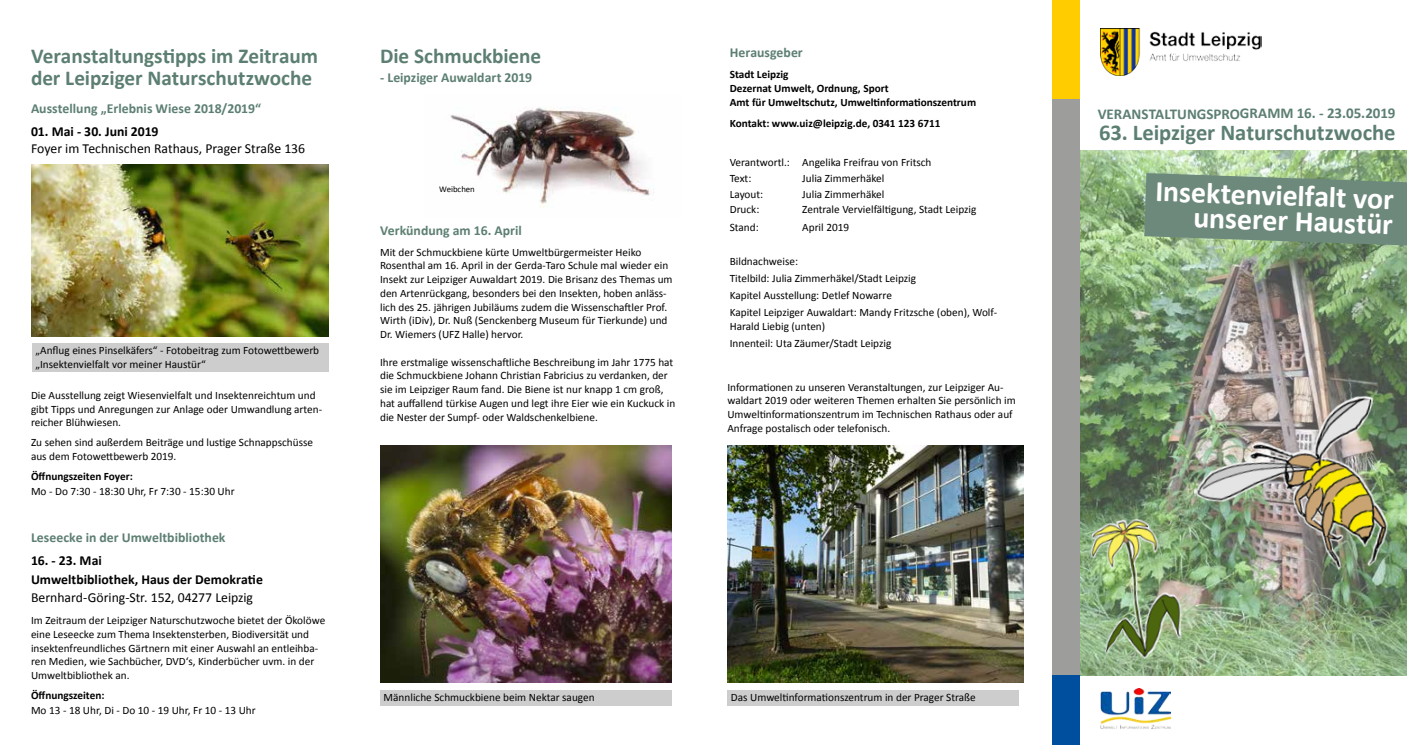
<style>
.page{position:relative;width:1407px;height:745px;background:#fff}
.page>*{position:absolute;margin:0;border:0;box-sizing:border-box;transform-origin:0 0}
.t1{font:700 30px/25px "Calibri";color:#fff;text-align:right}
.t2{font:700 22.62px "Calibri";letter-spacing:-.005em;color:#5c7f71}
.t3{font:700 21.25px/22.5px "Calibri";letter-spacing:-.005em;color:#5c7f71}
.t4{font:700 15px "Calibri";color:#5c7f71}
.t5{font:700 13.75px "Calibri";color:#5c7f71}
.t6{font:13.75px "Calibri";letter-spacing:-.005em;color:#000}
.t7{font:700 13.75px/19.6px "Calibri";color:#000}
.t8{font:11.25px/13.8px "Calibri";color:#000}
.t9{font:700 11.25px/13.8px "Calibri";color:#000}
.t10{font:8.75px "Calibri";color:#000}
</style>
<div class="page">
<img style="left:1080px;top:150px;width:327px;height:525px">
<img style="left:1082px;top:505px;width:108px;height:164px">
<img style="left:380px;top:445px;width:291px;height:237px">
<img style="left:450px;top:107px;width:204px;height:101px">
<img style="left:1100px;top:28px;width:161px;height:47px">
<img style="left:1100px;top:688px;width:70px;height:41px">
<div style="left:1052px;top:0;width:28px;height:99px;background:#fc0"></div>
<div style="left:1052px;top:99px;width:28px;height:576px;background:#9d9d9c"></div>
<div style="left:1052px;top:675px;width:28px;height:69px;background:#004f9f"></div>
<svg style="left:1144px;top:173px;width:263px;height:72px;background:#728f7d"></svg>
<div style="left:380px;top:689px;width:291px;height:16px;background:#cdcdcd"></div>
<svg style="left:1097px;top:150px;width:301px;height:9px;background:#b2d0a4"></svg>
<img style="left:31px;top:164px;width:298px;height:172px">
<div style="left:32px;top:343px;width:297px;height:28px;background:#cdcdcd"></div>
<img style="left:1184px;top:362px;width:223px;height:227px">
<img style="left:727px;top:445px;width:296px;height:237px">
<div style="left:727px;top:689px;width:292px;height:16px;background:#cdcdcd"></div>
<h3 class="t3" style="left:31px;top:45px;width:288px">Veranstaltungstipps im Zeitraum der Leipziger Naturschutzwoche</h3>
<p class="t5" style="left:31px;top:99px;width:232px">Ausstellung „Erlebnis Wiese 2018/2019“</p>
<p class="t7" style="left:31px;top:122px;width:129px">01. Mai - 30. Juni 2019</p>
<p class="t6" style="left:31px;top:139px;width:276px">Foyer im Technischen Rathaus, Prager Straße 136</p>
<p class="t8" style="left:35px;top:343px;width:285px">„Anflug eines Pinselkäfers“ - Fotobeitrag zum Fotowettbewerb „Insektenvielfalt vor meiner Haustür“</p>
<p class="t8" style="left:31px;top:388px;width:293px">Die Ausstellung zeigt Wiesenvielfalt und Insektenreichtum und gibt Tipps und Anregungen zur Anlage oder Umwandlung arten&shy;reicher Blühwiesen.</p>
<p class="t8" style="left:31px;top:435px;width:284px">Zu sehen sind außerdem Beiträge und lustige Schnappschüsse aus dem Fotowettbewerb 2019.</p>
<p class="t9" style="left:31px;top:469px;width:103px">Öffnungszeiten Foyer:</p>
<p class="t8" style="left:31px;top:484px;width:205px">Mo - Do 7:30 - 18:30 Uhr, Fr 7:30 - 15:30 Uhr</p>
<p class="t5" style="left:31px;top:528px;width:196px">Leseecke in der Umweltbibliothek</p>
<p class="t7" style="left:31px;top:550px;width:233px">16. - 23. Mai<br>Umweltbibliothek, Haus der Demokratie</p>
<p class="t6" style="left:31px;top:588px;width:224px">Bernhard-Göring-Str. 152, 04277 Leipzig</p>
<p class="t8" style="left:31px;top:613px;width:296px">Im Zeitraum der Leipziger Naturschutzwoche bietet der Ökolöwe eine Leseecke zum Thema Insektensterben, Biodiversität und insektenfreundliches Gärtnern mit einer Auswahl an entleihba&shy;ren Medien, wie Sachbücher, DVD‘s, Kinderbücher uvm. in der Umweltbibliothek an.</p>
<p class="t9" style="left:31px;top:688px;width:75px">Öffnungszeiten:</p>
<p class="t8" style="left:31px;top:703px;width:226px">Mo 13 - 18 Uhr, Di - Do 10 - 19 Uhr, Fr 10 - 13 Uhr</p>
<h3 class="t3" style="left:380px;top:45px;width:163px">Die Schmuckbiene</h3>
<p class="t5" style="left:380px;top:68px;width:154px">- Leipziger Auwaldart 2019</p>
<p class="t10" style="left:439px;top:183px;width:37px">Weibchen</p>
<p class="t5" style="left:380px;top:221px;width:143px">Verkündung am 16. April</p>
<p class="t8" style="left:380px;top:245px;width:294px">Mit der Schmuckbiene kürte Umweltbürgermeister Heiko Rosenthal am 16. April in der Gerda-Taro Schule mal wieder ein Insekt zur Leipziger Auwaldart 2019. Die Brisanz des Themas um den Artenrückgang, besonders bei den Insekten, hoben anläss&shy;lich des 25. jährigen Jubiläums zudem die Wissenschaftler Prof.<br>Wirth (iDiv), Dr. Nuß (Senckenberg Museum für Tierkunde) und Dr. Wiemers (UFZ Halle) hervor.</p>
<p class="t8" style="left:380px;top:355px;width:297px">Ihre erstmalige wissenschaftliche Beschreibung im Jahr 1775 hat die Schmuckbiene Johann Christian Fabricius zu verdanken, der sie im Leipziger Raum fand. Die Biene ist nur knapp 1 cm groß, hat auffallend türkise Augen und legt ihre Eier wie ein Kuckuck in die Nester der Sumpf- oder Waldschenkelbiene.</p>
<p class="t5" style="left:730px;top:44px;width:75px">Herausgeber</p>
<p class="t9" style="left:730px;top:68px;width:248px">Stadt Leipzig<br>Dezernat Umwelt, Ordnung, Sport<br>Amt für Umweltschutz, Umweltinformationszentrum</p>
<p class="t9" style="left:730px;top:116px;width:212px">Kontakt: www.uiz@leipzig.de, 0341 123 6711</p>
<p class="t8" style="left:730px;top:154px;width:203px;line-height:15.9px">Verantwortl.: Angelika Freifrau von Fritsch<br>Text:</p>
<p class="t8" style="left:802px;top:171px;width:84px">Julia Zimmerhäkel</p>
<p class="t8" style="left:730px;top:187px;width:35px">Layout:</p>
<p class="t8" style="left:802px;top:187px;width:84px">Julia Zimmerhäkel</p>
<p class="t8" style="left:730px;top:203px;width:31px">Druck:</p>
<p class="t8" style="left:802px;top:203px;width:176px">Zentrale Vervielfältigung, Stadt Leipzig</p>
<p class="t8" style="left:730px;top:220px;width:31px">Stand:</p>
<p class="t8" style="left:802px;top:220px;width:48px">April 2019</p>
<p class="t8" style="left:730px;top:252px;width:269px;line-height:17.1px">Bildnachweise:<br>Titelbild: Julia Zimmerhäkel/Stadt Leipzig<br>Kapitel Ausstellung: Detlef Nowarre<br>Kapitel Leipziger Auwaldart: Mandy Fritzsche (oben), Wolf-</p>
<p class="t8" style="left:730px;top:317px;width:163px;line-height:17.1px">Harald Liebig (unten)<br>Innenteil: Uta Zäumer/Stadt Leipzig</p>
<p class="t8" style="left:727px;top:380px;width:290px">Informationen zu unseren Veranstaltungen, zur Leipziger Au&shy;waldart 2019 oder weiteren Themen erhalten Sie persönlich im Umweltinformationszentrum im Technischen Rathaus oder auf Anfrage postalisch oder telefonisch.</p>
<p class="t8" style="left:384px;top:690px;width:212px">Männliche Schmuckbiene beim Nektar saugen</p>
<p class="t8" style="left:731px;top:690px;width:246px">Das Umweltinformationszentrum in der Prager Straße</p>
<h3 class="t4" style="left:1097px;top:104px;width:299px">VERANSTALTUNGSPROGRAMM 16. - 23.05.2019</h3>
<h2 class="t2" style="left:1099px;top:118px;width:298px">63. Leipziger Naturschutzwoche</h2>
<h1 class="t1" style="left:1156px;top:178px;width:240px;rotate:2deg">Insektenvielfalt vor unserer Haustür</h1>
</div>
